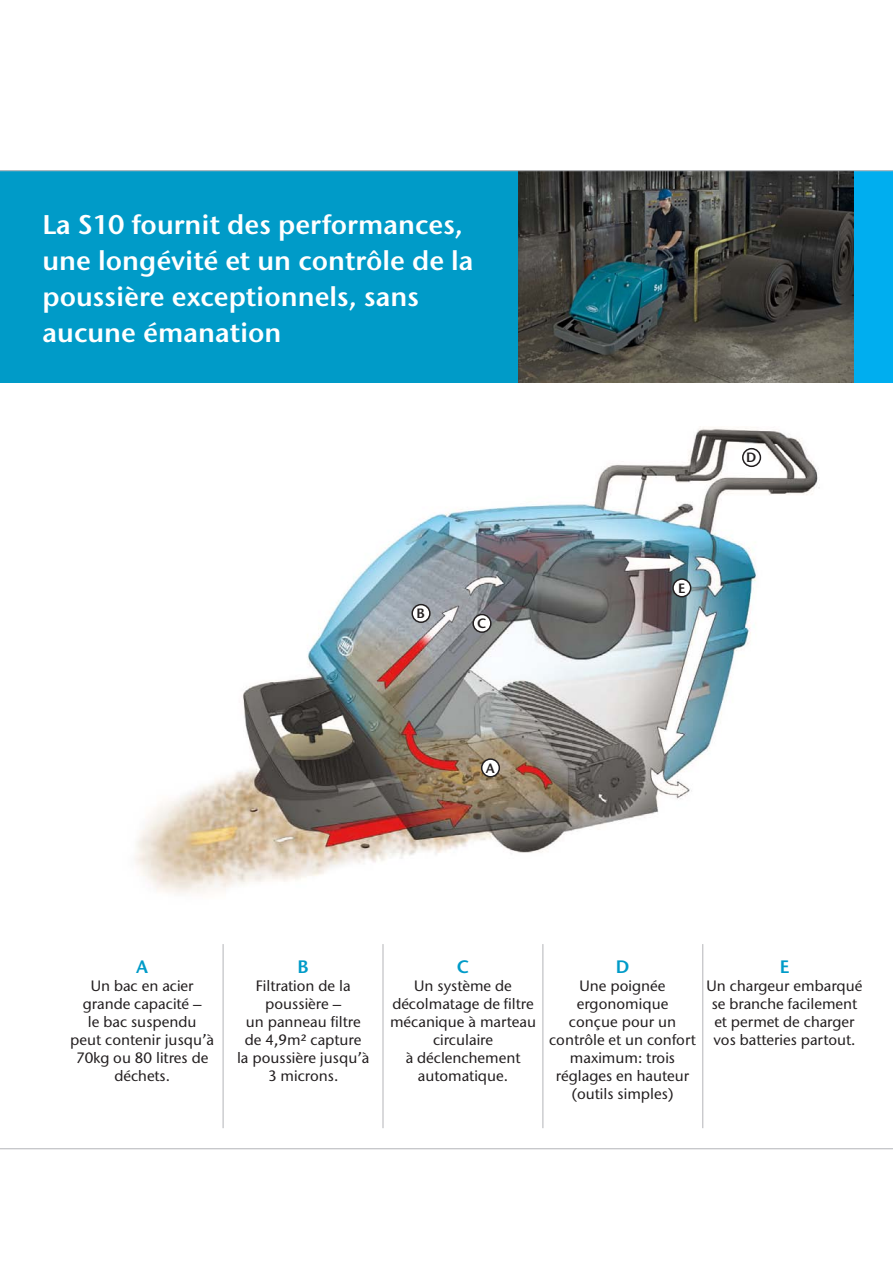
<style>
.page{position:relative;width:893px;height:1263px;background:#fff}
.page>*{position:absolute;margin:0;border:0;box-sizing:border-box;transform-origin:0 0}
.t1{font:27px/36px "Stone Sans ITC Semi";color:#fff}
.t2{font:18px "Stone Sans ITC Semi";color:#009bc8}
.t3{font:500 15px/18px "Stone Sans ITC";color:#231f20;text-align:center}
.t4{font:13.5px "Stone Sans ITC Semi";color:#231f20}
</style>
<div class="page">
<hr style="left:223px;top:944px;width:1px;height:184px;background:#bcbdc0">
<hr style="left:382px;top:944px;width:2px;height:184px;background:#bcbdc0">
<hr style="left:542px;top:944px;width:1px;height:184px;background:#bcbdc0">
<hr style="left:702px;top:944px;width:1px;height:184px;background:#bcbdc0">
<img style="left:135px;top:428px;width:685px;height:466px">
<div style="left:0;top:171px;width:595px;height:212px;background:#009bc8"></div>
<div style="left:519px;top:171px;width:374px;height:212px;background:#00aeef"></div>
<img style="left:519px;top:171px;width:334px;height:212px">
<div style="left:482px;top:759px;width:17px;height:18px;background:#fff;border-radius:50%"></div>
<div style="left:481px;top:758px;width:19px;height:19px;border:2px solid #231f20;border-radius:50%"></div>
<div style="left:412px;top:605px;width:18px;height:17px;background:#fff;border-radius:50%"></div>
<div style="left:411px;top:604px;width:20px;height:19px;border:2px solid #231f20;border-radius:50%"></div>
<div style="left:473px;top:614px;width:18px;height:18px;background:#fff;border-radius:50%"></div>
<div style="left:472px;top:614px;width:20px;height:19px;border:2px solid #231f20;border-radius:50%"></div>
<div style="left:743px;top:449px;width:17px;height:17px;background:#fff;border-radius:50%"></div>
<div style="left:742px;top:448px;width:19px;height:19px;border:2px solid #231f20;border-radius:50%"></div>
<div style="left:673px;top:579px;width:18px;height:18px;background:#fff;border-radius:50%"></div>
<div style="left:672px;top:578px;width:19px;height:19px;border:2px solid #231f20;border-radius:50%"></div>
<hr style="left:0;top:170px;width:893px;height:1px;background:#bcbdc0">
<hr style="left:0;top:1148px;width:893px;height:1px;background:#bcbdc0">
<h1 class="t1" style="left:43px;top:209px;width:433px">La S10 fournit des performances, une longévité et un contrôle de la poussière exceptionnels, sans aucune émanation</h1>
<p class="t4" style="left:417px;top:608px;width:10px">B</p>
<p class="t4" style="left:477px;top:618px;width:11px">C</p>
<p class="t4" style="left:486px;top:763px;width:10px">A</p>
<p class="t4" style="left:678px;top:583px;width:9px">E</p>
<p class="t4" style="left:746px;top:453px;width:12px">D</p>
<p class="t2" style="left:136px;top:960px;width:13px">A</p>
<p class="t3" style="left:70px;top:978px;width:145px">Un bac en acier grande capacité –<br>le bac suspendu<br>peut contenir jusqu’à<br>70kg ou 80 litres de déchets.</p>
<p class="t2" style="left:298px;top:960px;width:13px">B</p>
<p class="t3" style="left:237px;top:978px;width:134px">Filtration de la poussière –<br>un panneau filtre de 4,9m² capture<br>la poussière jusqu’à<br>3 microns.</p>
<p class="t2" style="left:457px;top:960px;width:14px">C</p>
<p class="t3" style="left:390px;top:978px;width:148px">Un système de décolmatage de filtre mécanique à marteau circulaire<br>à déclenchement automatique.</p>
<p class="t2" style="left:616px;top:960px;width:15px">D</p>
<p class="t3" style="left:549px;top:978px;width:148px">Une poignée ergonomique<br>conçue pour un contrôle et un confort maximum: trois réglages en hauteur (outils simples)</p>
<p class="t2" style="left:780px;top:960px;width:11px">E</p>
<p class="t3" style="left:707px;top:978px;width:157px">Un chargeur embarqué se branche facilement et permet de charger vos batteries partout.</p>
</div>
